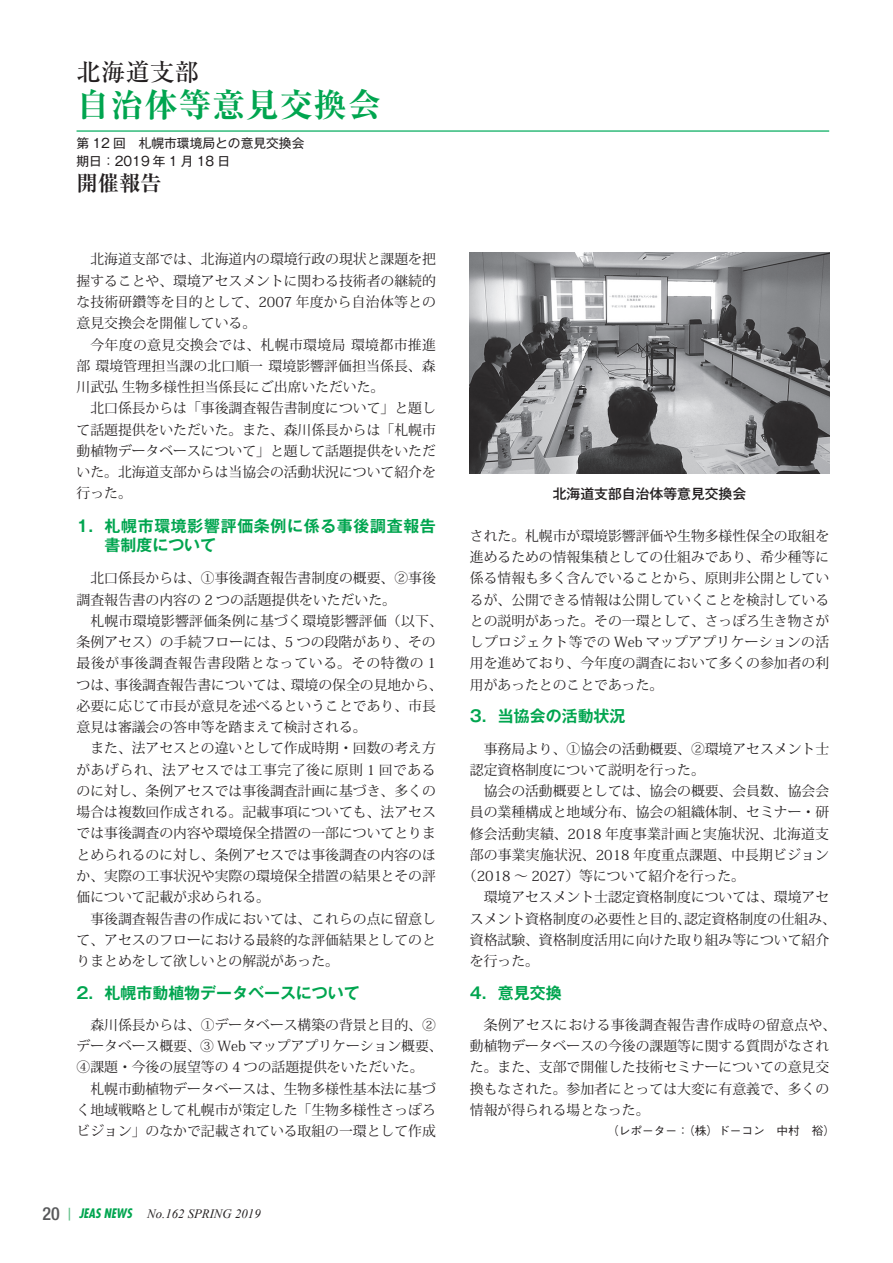
<style>
.page{position:relative;width:893px;height:1263px;background:#fff}
.page>*{position:absolute;margin:0;border:0;box-sizing:border-box;transform-origin:0 0}
.t1{font:700 expanded 33px "Ryumin Pr 5";letter-spacing:.03em;color:#00a54f}
.t2{font:500 24.45px "Ryumin Pr 5";color:#231f20}
.t3{font:700 21.3px "Ryumin Pr 5";color:#231f20}
.t4{font:700 15.9px "Gothic MB101 Pr 6 N De";color:#00a54f}
.t5{font:700 15.9px/19.2px "Gothic MB101 Pr 6 N De";letter-spacing:.04em;color:#00a54f}
.t6{font:13.8px/21.3px "Koz Min Pro";color:#231f20;text-align:justify}
.t7{font:500 13.8px "Gothic MB101 Pr 6 N";color:#231f20}
.t8{font:12.75px/18.1px "Gothic MB101 Pro";color:#231f20}
.t9{font:italic 12.75px "Times New Roman";color:#231f20}
.t10{font:500 11.7px "Gothic BBB Pr 6 N";color:#231f20}
.s1{font-family:"Helvetica Neue LT Std";font-weight:500;font-style:normal;font-stretch:condensed;font-size:18px;color:#57585a}
.s2{font-family:"Shin Go Pr 6 N";font-weight:700;font-style:normal;color:#65c18b}
.s3{font-family:"Futura Std";font-weight:700;font-stretch:condensed;color:#00a54f}
</style>
<div class="page">
<hr style="left:77px;top:130px;width:752px;height:2px;background:#0bae62">
<img style="left:470px;top:252px;width:359px;height:221px">
<h2 class="t2" style="left:77px;top:53px;width:124px">北海道支部</h2>
<h1 class="t1" style="left:77px;top:79px;width:306px">自治体等意見交換会</h1>
<p class="t8" style="left:77px;top:132px;width:229px">第 12 回　札幌市環境局との意見交換会期日：2019 年 1 月 18 日</p>
<h3 class="t3" style="left:77px;top:166px;width:87px">開催報告</h3>
<p class="t6" style="left:77px;top:248px;width:361px;text-indent:14px">北海道支部では、北海道内の環境行政の現状と課題を把握することや、環境アセスメントに関わる技術者の継続的な技術研鑽等を目的として、2007 年度から自治体等との意見交換会を開催している。</p>
<p class="t6" style="left:77px;top:333px;width:361px;text-indent:14px">今年度の意見交換会では、札幌市環境局 環境都市推進部 環境管理担当課の北口順一 環境影響評価担当係長、森川武弘 生物多様性担当係長にご出席いただいた。</p>
<p class="t6" style="left:77px;top:397px;width:361px;text-indent:14px">北口係長からは「事後調査報告書制度について」と題して話題提供をいただいた。また、森川係長からは「札幌市動植物データベースについて」と題して話題提供をいただいた。北海道支部からは当協会の活動状況について紹介を行った。</p>
<p class="t5" style="left:105px;top:516px;width:333px;text-indent:-28px">1．札幌市環境影響評価条例に係る事後調査報告書制度について</p>
<p class="t6" style="left:77px;top:567px;width:361px;text-indent:14px">北口係長からは、①事後調査報告書制度の概要、②事後調査報告書の内容の 2 つの話題提供をいただいた。</p>
<p class="t6" style="left:77px;top:610px;width:368px;text-align:left;text-indent:14px">札幌市環境影響評価条例に基づく環境影響評価（以下、条例アセス）の手続フローには、5 つの段階があり、その最後が事後調査報告書段階となっている。その特徴の 1つは、事後調査報告書については、環境の保全の見地から、必要に応じて市長が意見を述べるということであり、市長意見は審議会の答申等を踏まえて検討される。</p>
<p class="t6" style="left:77px;top:737px;width:361px;text-indent:14px">また、法アセスとの違いとして作成時期・回数の考え方があげられ、法アセスでは工事完了後に原則 1 回であるのに対し、条例アセスでは事後調査計画に基づき、多くの場合は複数回作成される。記載事項についても、法アセスでは事後調査の内容や環境保全措置の一部についてとりまとめられるのに対し、条例アセスでは事後調査の内容のほか、実際の工事状況や実際の環境保全措置の結果とその評価について記載が求められる。</p>
<p class="t6" style="left:77px;top:907px;width:361px;text-indent:14px">事後調査報告書の作成においては、これらの点に留意して、アセスのフローにおける最終的な評価結果としてのとりまとめをして欲しいとの解説があった。</p>
<p class="t4" style="left:77px;top:979px;width:285px">2．札幌市動植物データベースについて</p>
<p class="t6" style="left:77px;top:1014px;width:368px;text-align:left;text-indent:14px">森川係長からは、①データベース構築の背景と目的、②データベース概要、③ Web マップアプリケーション概要、<br>④課題・今後の展望等の 4 つの話題提供をいただいた。</p>
<p class="t6" style="left:77px;top:1077px;width:361px;text-indent:14px">札幌市動植物データベースは、生物多様性基本法に基づく地域戦略として札幌市が策定した「生物多様性さっぽろビジョン」のなかで記載されている取組の一環として作成</p>
<p class="t9" style="left:43px;top:1205px;width:220px"><span class="s1">20</span> <span class="s2">｜</span> <span class="s3">JEAS NEWS</span> No.162 SPRING 2019</p>
<p class="t7" style="left:553px;top:482px;width:195px">北海道支部自治体等意見交換会</p>
<p class="t6" style="left:470px;top:525px;width:361px">された。札幌市が環境影響評価や生物多様性保全の取組を進めるための情報集積としての仕組みであり、希少種等に係る情報も多く含んでいることから、原則非公開としているが、公開できる情報は公開していくことを検討しているとの説明があった。その一環として、さっぽろ生き物さがしプロジェクト等での Web マップアプリケーションの活用を進めており、今年度の調査において多くの参加者の利用があったとのことであった。</p>
<p class="t4" style="left:470px;top:703px;width:157px">3．当協会の活動状況</p>
<p class="t6" style="left:470px;top:737px;width:361px;text-indent:14px">事務局より、①協会の活動概要、②環境アセスメント士認定資格制度について説明を行った。</p>
<p class="t6" style="left:484px;top:780px;width:347px">協会の活動概要としては、協会の概要、会員数、協会会</p>
<p class="t6" style="left:470px;top:801px;width:361px">員の業種構成と地域分布、協会の組織体制、セミナー・研</p>
<p class="t6" style="left:470px;top:822px;width:361px">修会活動実績、2018 年度事業計画と実施状況、北海道支</p>
<p class="t6" style="left:470px;top:843px;width:361px">部の事業実施状況、2018 年度重点課題、中長期ビジョン</p>
<p class="t6" style="left:463px;top:865px;width:284px">（2018 ～ 2027）等について紹介を行った。</p>
<p class="t6" style="left:484px;top:886px;width:347px">環境アセスメント士認定資格制度については、環境アセ</p>
<p class="t6" style="left:470px;top:907px;width:368px">スメント資格制度の必要性と目的、認定資格制度の仕組み、</p>
<p class="t6" style="left:470px;top:929px;width:361px">資格試験、資格制度活用に向けた取り組み等について紹介</p>
<p class="t6" style="left:470px;top:950px;width:71px">を行った。</p>
<p class="t4" style="left:470px;top:979px;width:93px">4．意見交換</p>
<p class="t6" style="left:470px;top:1014px;width:368px;text-align:left;text-indent:14px">条例アセスにおける事後調査報告書作成時の留意点や、動植物データベースの今後の課題等に関する質問がなされた。また、支部で開催した技術セミナーについての意見交換もなされた。参加者にとっては大変に有意義で、多くの情報が得られる場となった。</p>
<p class="t10" style="left:607px;top:1121px;width:230px">（レポーター：（株）ドーコン　中村　裕）</p>
</div>
